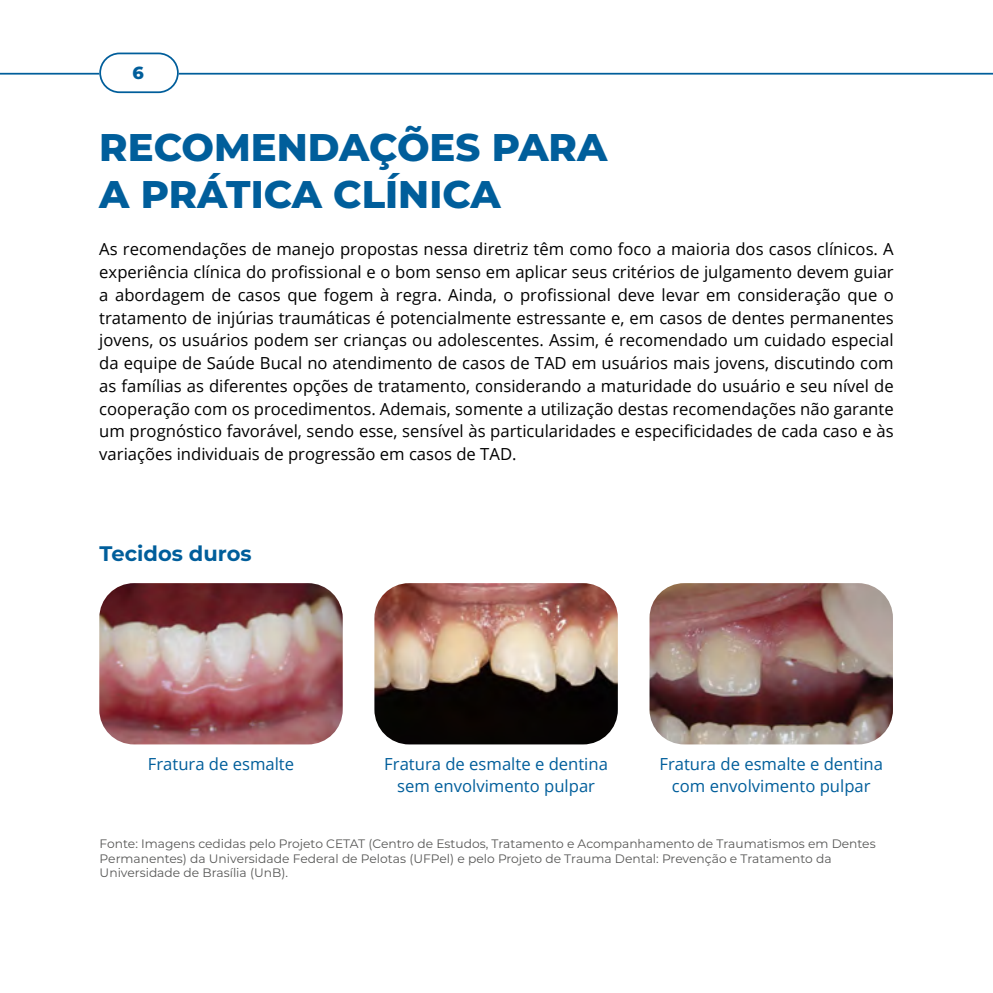
<style>
.page{position:relative;width:993px;height:993px;background:#fff}
.page>*{position:absolute;margin:0;border:0;box-sizing:border-box;transform-origin:0 0}
.t1{font:800 38.5px/46.2px "Montserrat";color:#005e9b}
.t2{font:700 21px "Montserrat";color:#005e9b}
.t3{font:800 17.5px "Montserrat";color:#005e9b}
.t4{font:16.62px/22.8px "Open Sans";color:#000;text-align:justify}
.t5{font:16.62px/22.8px "Open Sans";color:#005e9b;text-align:center}
.t6{font:12.25px/14.7px "Montserrat";color:#575756}
</style>
<div class="page">
<img style="left:99px;top:583px;width:243px;height:161px">
<img style="left:374px;top:583px;width:243px;height:161px">
<img style="left:649px;top:583px;width:243px;height:161px">
<hr style="left:179px;top:73px;width:813px;height:2px;background:#005e9b">
<div style="left:99px;top:53px;width:80px;height:40px;border:2px solid #005e9b;border-radius:19px"></div>
<hr style="left:0;top:73px;width:99px;height:2px;background:#005e9b">
<p class="t3" style="left:132px;top:60px;width:13px">6</p>
<h1 class="t1" style="left:99px;top:122px;width:509px">RECOMENDAÇÕES PARA<br>A PRÁTICA CLÍNICA</h1>
<p class="t4" style="left:99px;top:237px;width:795px">As recomendações de manejo propostas nessa diretriz têm como foco a maioria dos casos clínicos. A experiência clínica do profissional e o bom senso em aplicar seus critérios de julgamento devem guiar a abordagem de casos que fogem à regra. Ainda, o profissional deve levar em consideração que o tratamento de injúrias traumáticas é potencialmente estressante e, em casos de dentes permanentes jovens, os usuários podem ser crianças ou adolescentes. Assim, é recomendado um cuidado especial da equipe de Saúde Bucal no atendimento de casos de TAD em usuários mais jovens, discutindo com as famílias as diferentes opções de tratamento, considerando a maturidade do usuário e seu nível de cooperação com os procedimentos. Ademais, somente a utilização destas recomendações não garante um prognóstico favorável, sendo esse, sensível às particularidades e especificidades de cada caso e às variações individuais de progressão em casos de TAD.</p>
<p class="t2" style="left:100px;top:538px;width:153px">Tecidos duros</p>
<p class="t5" style="left:148px;top:751px;width:148px">Fratura de esmalte</p>
<p class="t5" style="left:384px;top:751px;width:225px">Fratura de esmalte e dentina sem envolvimento pulpar</p>
<p class="t5" style="left:659px;top:751px;width:225px">Fratura de esmalte e dentina com envolvimento pulpar</p>
<p class="t6" style="left:100px;top:835px;width:777px">Fonte: Imagens cedidas pelo Projeto CETAT (Centro de Estudos, Tratamento e Acompanhamento de Traumatismos em Dentes<br>Permanentes) da Universidade Federal de Pelotas (UFPel) e pelo Projeto de Trauma Dental: Prevenção e Tratamento da<br>Universidade de Brasília (UnB).</p>
</div>
